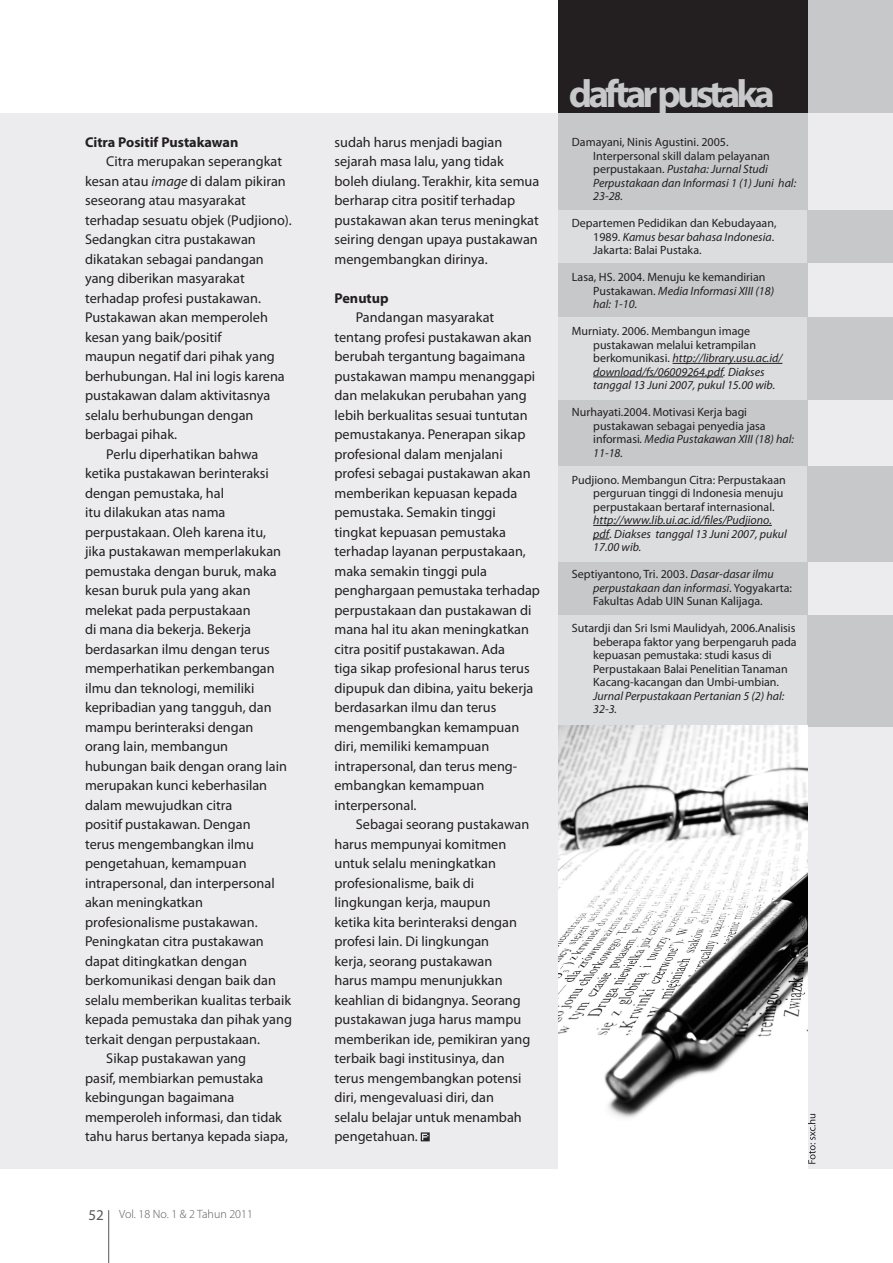
<style>
.page{position:relative;width:893px;height:1263px;background:#fff}
.page>*{position:absolute;margin:0;border:0;box-sizing:border-box;transform-origin:0 0}
.t1{font:700 39.3px "Myriad Pro";letter-spacing:-.1em;color:#c7c8ca}
.t2{font:14.25px/19.5px "Myriad Pro";color:#231f20}
.Heading_3{font:700 14.25px "Myriad Pro";color:#231f20}
.Body_Text{font:12px/13.5px "Myriad Pro";color:#231f20}
.t3{font:italic 12px/13.5px "Myriad Pro";color:#231f20}
.t4{font:300 12px "Myriad Pro";color:#57585a}
.s1{font-style:italic}
.s2{font-weight:400;font-size:15px}
.s3{font-style:normal}
</style>
<div class="page">
<hr style="left:108px;top:1210px;width:1px;height:53px;background:#57585a">
<div style="left:0;top:113px;width:893px;height:1055px;background:#ececee"></div>
<div style="left:558px;top:0;width:250px;height:1168px;background:#c7c8ca"></div>
<div style="left:558px;top:210px;width:250px;height:53px;background:#dcdddf"></div>
<div style="left:808px;top:210px;width:85px;height:53px;background:#c7c8ca"></div>
<div style="left:558px;top:317px;width:250px;height:83px;background:#dcdddf"></div>
<div style="left:808px;top:317px;width:85px;height:83px;background:#c7c8ca"></div>
<div style="left:808px;top:0;width:85px;height:113px;background:#c7c8ca"></div>
<div style="left:558px;top:466px;width:250px;height:95px;background:#dcdddf"></div>
<div style="left:808px;top:466px;width:85px;height:95px;background:#c7c8ca"></div>
<div style="left:558px;top:615px;width:250px;height:111px;background:#dcdddf"></div>
<div style="left:808px;top:615px;width:85px;height:111px;background:#c7c8ca"></div>
<svg style="left:421px;top:1132px;width:9px;height:9px"></svg>
<hr style="left:672px;top:363px;width:110px;height:1px;background:#231f20">
<hr style="left:593px;top:377px;width:130px;height:1px;background:#231f20">
<hr style="left:593px;top:525px;width:179px;height:1px;background:#231f20">
<svg style="left:593px;top:539px;width:16px;height:1px"></svg>
<div style="left:558px;top:0;width:250px;height:113px;background:#231f20"></div>
<img style="left:558px;top:725px;width:250px;height:443px">
<svg style="left:808px;top:1114px;width:7px;height:50px"></svg>
<p class="Heading_3" style="left:85px;top:133px;width:155px">Citra Positif Pustakawan</p>
<p class="t2" style="left:85px;top:151px;width:208px;text-indent:21px">Citra merupakan seperangkat kesan atau <span class="s1">image</span> di dalam pikiran seseorang atau masyarakat terhadap sesuatu objek (Pudjiono).<br>Sedangkan citra pustakawan dikatakan sebagai pandangan yang diberikan masyarakat terhadap profesi pustakawan.<br>Pustakawan akan memperoleh kesan yang baik/positif<br>maupun negatif dari pihak yang berhubungan. Hal ini logis karena pustakawan dalam aktivitasnya selalu berhubungan dengan berbagai pihak.</p>
<p class="t2" style="left:85px;top:444px;width:208px;text-indent:21px">Perlu diperhatikan bahwa ketika pustakawan berinteraksi dengan pemustaka, hal<br>itu dilakukan atas nama perpustakaan. Oleh karena itu,<br>jika pustakawan memperlakukan pemustaka dengan buruk, maka kesan buruk pula yang akan melekat pada perpustakaan<br>di mana dia bekerja. Bekerja berdasarkan ilmu dengan terus memperhatikan perkembangan ilmu dan teknologi, memiliki kepribadian yang tangguh, dan mampu berinteraksi dengan orang lain, membangun hubungan baik dengan orang lain merupakan kunci keberhasilan dalam mewujudkan citra<br>positif pustakawan. Dengan<br>terus mengembangkan ilmu pengetahuan, kemampuan intrapersonal, dan interpersonal akan meningkatkan profesionalisme pustakawan.<br>Peningkatan citra pustakawan dapat ditingkatkan dengan berkomunikasi dengan baik dan selalu memberikan kualitas terbaik kepada pemustaka dan pihak yang terkait dengan perpustakaan.</p>
<p class="t2" style="left:85px;top:1048px;width:204px;text-indent:21px">Sikap pustakawan yang<br>pasif, membiarkan pemustaka kebingungan bagaimana memperoleh informasi, dan tidak tahu harus bertanya kepada siapa,</p>
<p class="t4" style="left:89px;top:1207px;width:166px"><span class="s2">52</span> Vol. 18 No. 1 &amp; 2 Tahun 2011</p>
<p class="t2" style="left:334px;top:132px;width:206px">sudah harus menjadi bagian sejarah masa lalu, yang tidak boleh diulang. Terakhir, kita semua berharap citra positif terhadap pustakawan akan terus meningkat seiring dengan upaya pustakawan mengembangkan dirinya.</p>
<p class="Heading_3" style="left:334px;top:289px;width:56px">Penutup</p>
<p class="t2" style="left:334px;top:307px;width:207px;text-indent:21px">Pandangan masyarakat tentang profesi pustakawan akan berubah tergantung bagaimana pustakawan mampu menanggapi dan melakukan perubahan yang lebih berkualitas sesuai tuntutan pemustakanya. Penerapan sikap profesional dalam menjalani profesi sebagai pustakawan akan memberikan kepuasan kepada pemustaka. Semakin tinggi tingkat kepuasan pemustaka terhadap layanan perpustakaan, maka semakin tinggi pula penghargaan pemustaka terhadap perpustakaan dan pustakawan di mana hal itu akan meningkatkan citra positif pustakawan. Ada<br>tiga sikap profesional harus terus dipupuk dan dibina, yaitu bekerja berdasarkan ilmu dan terus mengembangkan kemampuan diri, memiliki kemampuan intrapersonal, dan terus meng&shy;embangkan kemampuan interpersonal.</p>
<p class="t2" style="left:334px;top:814px;width:197px;text-indent:21px">Sebagai seorang pustakawan harus mempunyai komitmen untuk selalu meningkatkan profesionalisme, baik di lingkungan kerja, maupun<br>ketika kita berinteraksi dengan profesi lain. Di lingkungan<br>kerja, seorang pustakawan<br>harus mampu menunjukkan keahlian di bidangnya. Seorang pustakawan juga harus mampu memberikan ide, pemikiran yang terbaik bagi institusinya, dan terus mengembangkan potensi diri, mengevaluasi diri, dan selalu belajar untuk menambah pengetahuan.</p>
<p class="t1" style="left:569px;top:68px;width:207px">daftar pustaka</p>
<p class="Body_Text" style="left:593px;top:135px;width:204px;text-indent:-21px">Damayani, Ninis Agustini. 2005.<br>Interpersonal skill dalam pelayanan perpustakaan. <span class="s1">Pustaha: Jurnal Studi<br>Perpustakaan dan Informasi 1 (1) Juni hal:<br>23-28.</span></p>
<p class="Body_Text" style="left:593px;top:216px;width:185px;text-indent:-21px">Departemen Pedidikan dan Kebudayaan,<br>1989. <span class="s1">Kamus besar bahasa Indonesia</span>.<br>Jakarta: Balai Pustaka.</p>
<p class="Body_Text" style="left:593px;top:270px;width:182px;text-indent:-21px">Lasa, HS. 2004. Menuju ke kemandirian<br>Pustakawan. <span class="s1">Media Informasi XIII (18) hal: 1-10.</span></p>
<p class="t3" style="left:593px;top:324px;width:191px;text-indent:-21px"><span class="s3">Murniaty. 2006. Membangun image pustakawan melalui ketrampilan berkomunikasi.</span> http://library.usu.ac.id/ download/fs/06009264.pdf. Diakses tanggal 13 Juni 2007, pukul 15.00 wib.</p>
<p class="Body_Text" style="left:593px;top:405px;width:202px;text-indent:-21px">Nurhayati.2004. Motivasi Kerja bagi pustakawan sebagai penyedia jasa informasi<span class="s1">. Media Pustakawan XIII (18) hal:<br>11-18.</span></p>
<p class="Body_Text" style="left:593px;top:473px;width:195px;text-indent:-21px">Pudjiono. Membangun Citra: Perpustakaan perguruan tinggi di Indonesia menuju perpustakaan bertaraf internasional. <span class="s1">http://www.lib.ui.ac.id/files/Pudjiono. pdf</span>. <span class="s1">Diakses tanggal 13 Juni 2007, pukul 17.00 wib.</span></p>
<p class="Body_Text" style="left:593px;top:567px;width:200px;text-indent:-21px">Septiyantono, Tri. 2003. <span class="s1">Dasar-dasar ilmu perpustakaan dan informasi</span>. Yogyakarta:<br>Fakultas Adab UIN Sunan Kalijaga.</p>
<p class="Body_Text" style="left:593px;top:621px;width:205px;text-indent:-21px">Sutardji dan Sri Ismi Maulidyah, 2006.Analisis beberapa faktor yang berpengaruh pada kepuasan pemustaka: studi kasus di Perpustakaan Balai Penelitian Tanaman Kacang-kacangan dan Umbi-umbian.<br><span class="s1">Jurnal Perpustakaan Pertanian 5 (2) hal:<br>32-3.</span></p>
</div>
